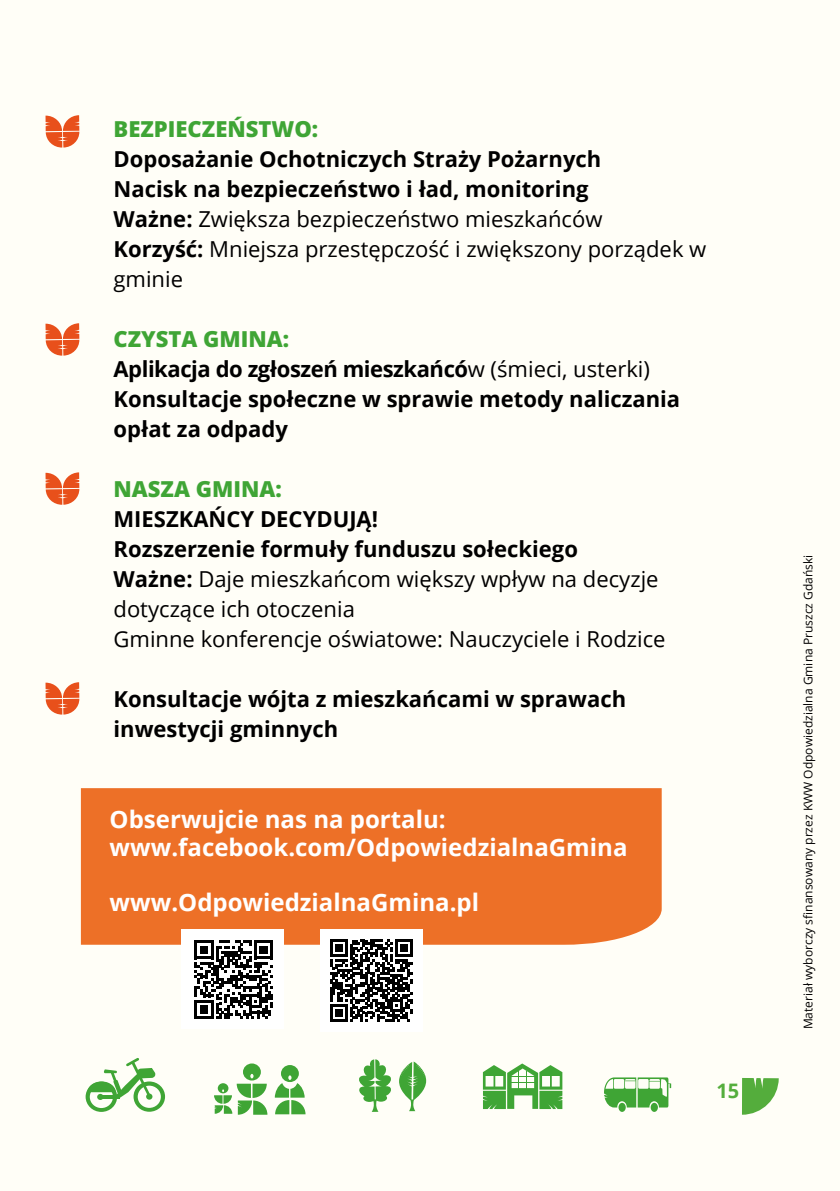
<style>
.page{position:relative;width:840px;height:1191px;background:#fff}
.page>*{position:absolute;margin:0;border:0;box-sizing:border-box;transform-origin:0 0}
.t1{font:700 24px/27.6px "Open Sans";color:#fff}
.t2{font:700 22px/30px "Open Sans";color:#000}
.t3{font:22px/30px "Open Sans";color:#000}
.t4{font:800 22px "Open Sans";color:#3fa535}
.t5{font:700 20px "Open Sans";color:#55ae3d}
.t6{font:12px "Open Sans";color:#000}
.s1{font-weight:400}
.s2{font-weight:800;color:#3fa535}
.s3{font-weight:700}
</style>
<div class="page">
<div style="left:0;top:0;width:839px;height:1191px;background:#fffef7"></div>
<svg style="left:742px;top:1078px;width:36px;height:36px"></svg>
<svg style="left:45px;top:115px;width:34px;height:33px"></svg>
<svg style="left:45px;top:323px;width:34px;height:33px"></svg>
<svg style="left:45px;top:472px;width:34px;height:33px"></svg>
<svg style="left:45px;top:682px;width:34px;height:32px"></svg>
<svg style="left:214px;top:1063px;width:53px;height:51px"></svg>
<svg style="left:274px;top:1065px;width:31px;height:49px"></svg>
<svg style="left:359px;top:1059px;width:32px;height:52px"></svg>
<svg style="left:399px;top:1061px;width:27px;height:50px"></svg>
<svg style="left:604px;top:1077px;width:66px;height:30px"></svg>
<div style="left:650px;top:1102px;width:7px;height:9px;background:#3fa535;border-radius:50%"></div>
<div style="left:618px;top:1102px;width:7px;height:9px;background:#3fa535;border-radius:50%"></div>
<svg style="left:86px;top:1058px;width:79px;height:53px"></svg>
<div style="left:97px;top:1093px;width:6px;height:7px;background:#3fa535;border-radius:50%"></div>
<svg style="left:482px;top:1063px;width:80px;height:46px"></svg>
<div style="left:81px;top:788px;width:580px;height:156px;background:#ed7027"></div>
<div style="left:320px;top:929px;width:102px;height:102px;background:#fff"></div>
<svg style="left:330px;top:939px;width:82px;height:82px"></svg>
<div style="left:181px;top:929px;width:103px;height:100px;background:#fff"></div>
<svg style="left:194px;top:940px;width:79px;height:78px"></svg>
<p class="t4" style="left:113px;top:114px;width:206px">BEZPIECZEŃSTWO:</p>
<p class="t2" style="left:113px;top:143px;width:594px">Doposażanie Ochotniczych Straży Pożarnych<br>Nacisk na bezpieczeństwo i ład, monitoring<br>Ważne: <span class="s1">Zwiększa bezpieczeństwo mieszkańców<br></span>Korzyść: <span class="s1">Mniejsza przestępczość i zwiększony porządek w gminie</span></p>
<p class="t2" style="left:113px;top:323px;width:568px"><span class="s2">CZYSTA GMINA:<br></span>Aplikacja do zgłoszeń mieszkańcó<span class="s1">w (śmieci, usterki)<br></span>Konsultacje społeczne w sprawie metody naliczania opłat za odpady</p>
<p class="t4" style="left:113px;top:474px;width:170px">NASZA GMINA:</p>
<p class="t3" style="left:113px;top:503px;width:553px"><span class="s3">MIESZKAŃCY DECYDUJĄ!<br>Rozszerzenie formuły funduszu sołeckiego<br>Ważne:</span> Daje mieszkańcom większy wpływ na decyzje dotyczące ich otoczenia<br>Gminne konferencje oświatowe: Nauczyciele i Rodzice</p>
<p class="t2" style="left:113px;top:683px;width:514px">Konsultacje wójta z mieszkańcami w sprawach inwestycji gminnych</p>
<p class="t1" style="left:110px;top:805px;width:519px">Obserwujcie nas na portalu: www.facebook.com/OdpowiedzialnaGmina</p>
<p class="t1" style="left:110px;top:888px;width:371px">www.OdpowiedzialnaGmina.pl</p>
<p class="t5" style="left:716px;top:1076px;width:24px">15</p>
<p class="t6" style="left:799px;top:1029px;width:476px;rotate:-90deg">Materiał wyborczy sfinansowany przez KWW Odpowiedzialna Gmina Pruszcz Gdański</p>
</div>
